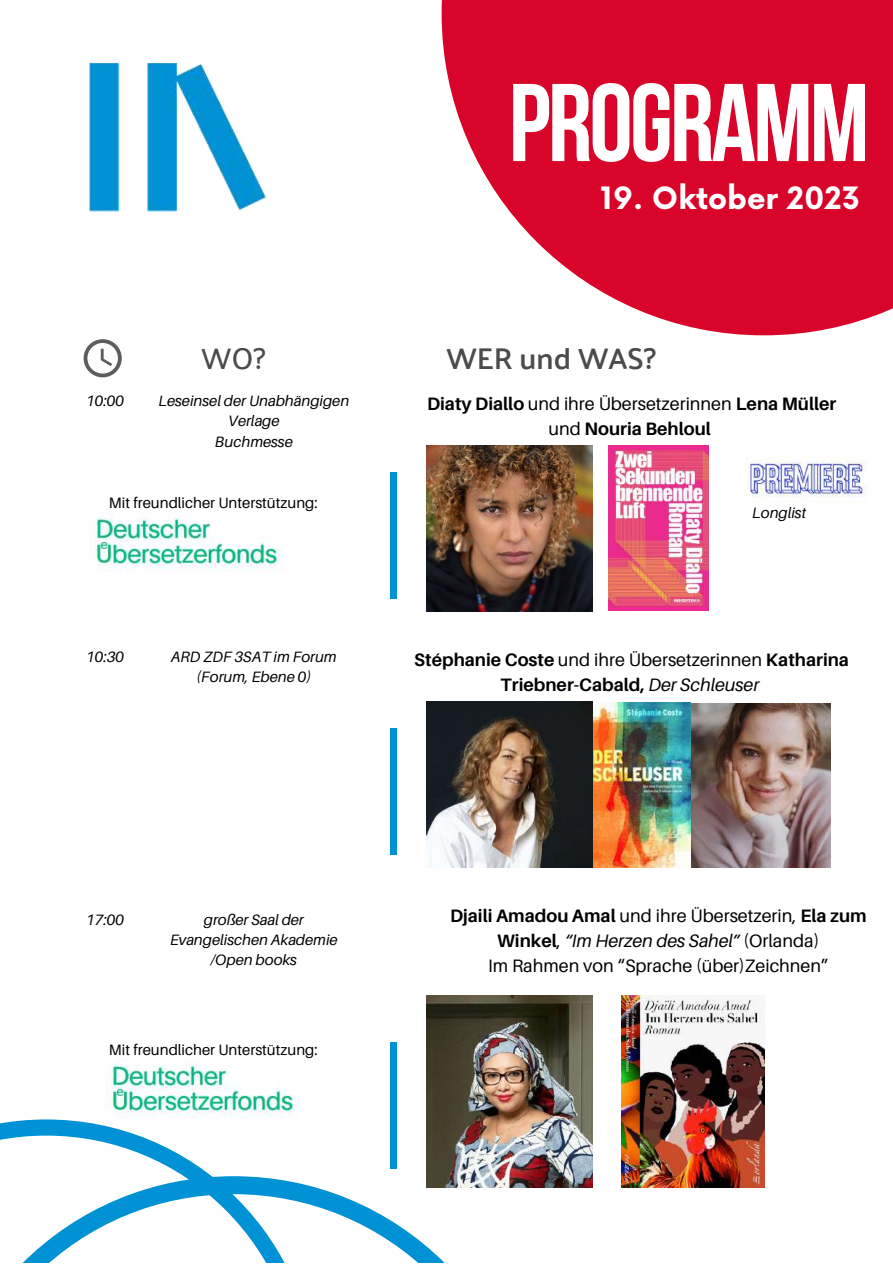
<style>
.page{position:relative;width:893px;height:1264px;background:#fff}
.page>*{position:absolute;margin:0;border:0;box-sizing:border-box;transform-origin:0 0}
.t1{font:700 110.1px "Bebas Neue";letter-spacing:-.025em;color:#fff}
.t2{font:700 30px "Now";color:#fff}
.t3{font:600 30px "Palanquin";color:#4b4b4b}
.t4{font:500 30px "Palanquin";color:#4b4b4b}
.t5{font:700 18px/24.8px "Aileron";color:#000;text-align:center}
.t6{font:18px/24.8px "Aileron";color:#000;text-align:center}
.t7{font:italic 15px/20.2px "Aileron";color:#000;text-align:center}
.t8{font:15px "Aileron";color:#000}
.s1{font-weight:400}
.s2{font-weight:400;font-style:italic}
.s3{font-weight:700}
.s4{font-style:italic}
</style>
<div class="page">
<svg style="left:0;top:1119px;width:212px;height:57px"></svg>
<svg style="left:441px;top:0;width:451px;height:335px;fill:#d90429"></svg>
<svg style="left:84px;top:339px;width:38px;height:38px"></svg>
<div style="left:390px;top:472px;width:6px;height:126px;background:#0092d5"></div>
<img style="left:89px;top:63px;width:178px;height:149px">
<div style="left:390px;top:1042px;width:6px;height:126px;background:#0092d5"></div>
<img style="left:608px;top:445px;width:100px;height:165px">
<img style="left:426px;top:446px;width:166px;height:165px">
<img style="left:745px;top:456px;width:122px;height:47px">
<svg style="left:23px;top:1176px;width:510px;height:86px"></svg>
<img style="left:622px;top:995px;width:142px;height:192px">
<img style="left:426px;top:995px;width:166px;height:192px">
<img style="left:105px;top:1059px;width:194px;height:59px">
<img style="left:89px;top:512px;width:194px;height:60px">
<div style="left:390px;top:728px;width:6px;height:126px;background:#0092d5"></div>
<img style="left:426px;top:702px;width:404px;height:165px">
<h1 class="t1" style="left:508px;top:78px;width:362px">PROGRAMM</h1>
<h2 class="t2" style="left:600px;top:182px;width:261px">19. Oktober 2023</h2>
<h2 class="t4" style="left:202px;top:341px;width:65px">WO?</h2>
<h2 class="t3" style="left:446px;top:341px;width:211px">WER und WAS?</h2>
<p class="t7" style="left:158px;top:390px;width:192px">Leseinsel der Unabhängigen<br>Verlage<br>Buchmesse</p>
<p class="t7" style="left:86px;top:390px;width:40px">10:00</p>
<p class="t5" style="left:427px;top:391px;width:411px">Diaty Diallo <span class="s1">und ihre Übersetzerinnen</span> Lena Müller <span class="s1">und</span> Nouria Behloul</p>
<p class="t8" style="left:109px;top:493px;width:210px">Mit freundlicher Unterstützung:</p>
<p class="t7" style="left:752px;top:502px;width:56px">Longlist</p>
<p class="t7" style="left:86px;top:646px;width:40px">10:30</p>
<p class="t5" style="left:414px;top:647px;width:436px">Stéphanie Coste <span class="s1">und ihre Übersetzerinnen</span> Katharina<br>Triebner-Cabald, <span class="s2">Der Schleuser</span></p>
<p class="t7" style="left:171px;top:646px;width:167px">ARD ZDF 3SAT im Forum (Forum, Ebene 0)</p>
<p class="t7" style="left:86px;top:909px;width:40px">17:00</p>
<p class="t6" style="left:450px;top:903px;width:418px"><span class="s3">Djaili Amadou Amal</span> und ihre Übersetzerin, <span class="s3">Ela zum<br>Winkel</span>, <span class="s4">“Im Herzen des Sahel”</span> (Orlanda)<br>Im Rahmen von “Sprache (über)Zeichnen”</p>
<p class="t7" style="left:170px;top:908px;width:169px">großer Saal der<br>Evangelischen Akademie /Open books</p>
<p class="t8" style="left:109px;top:1040px;width:210px">Mit freundlicher Unterstützung:</p>
</div>
